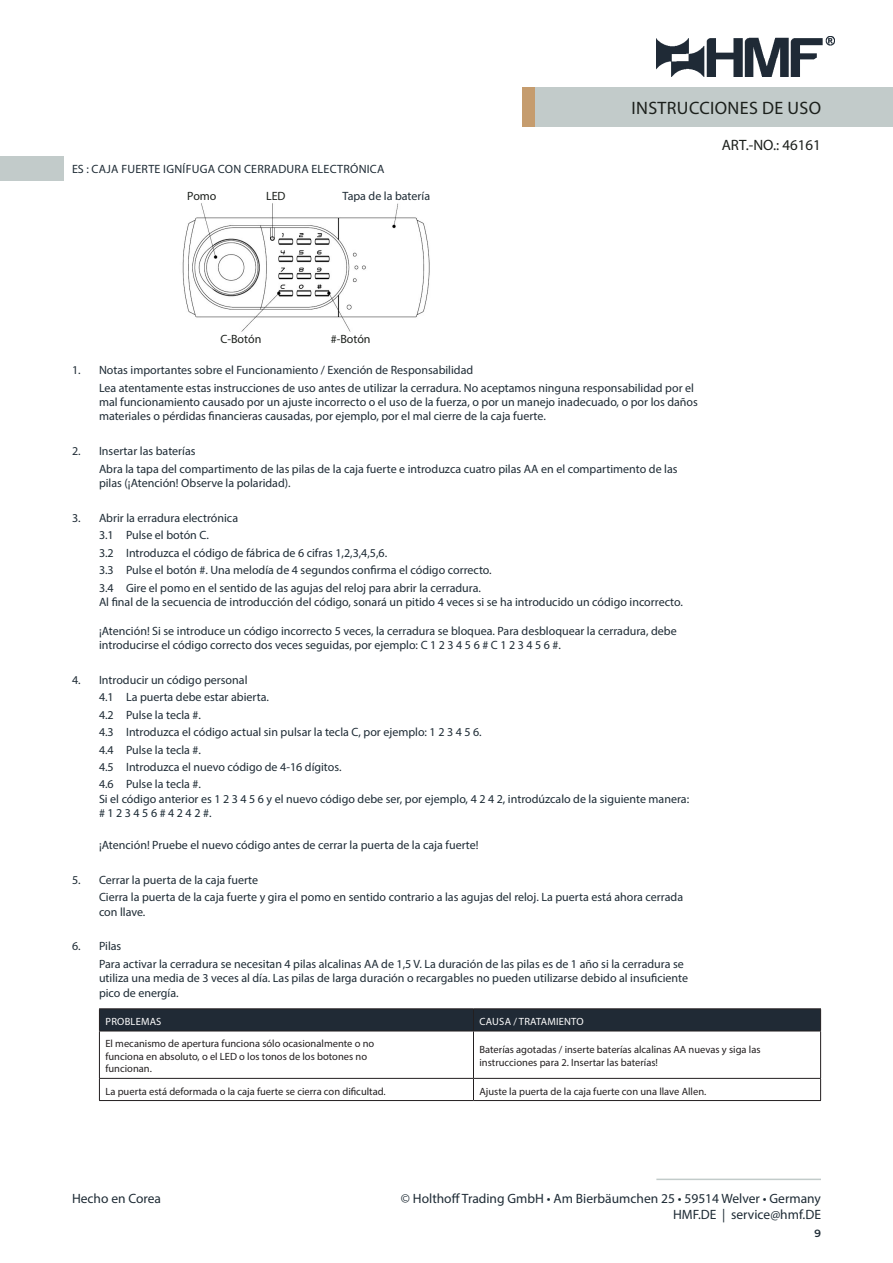
<style>
.page{position:relative;width:893px;height:1263px;background:#fff}
.page>*{position:absolute;margin:0;border:0;box-sizing:border-box;transform-origin:0 0}
.t1{font:18px "Myriad Pro";letter-spacing:.02em;color:#1c201c}
.t2{font:15px "Myriad Pro";color:#1c201c}
.t3{font:13.5px/16.2px "Myriad Pro";color:#1e2b35;text-align:right}
.t4{font:12px/14.4px "Myriad Pro";color:#1e2b35}
.t5{font:12px "Myriad Pro";color:#1b2a34}
.t6{font:12px "Myriad Pro";letter-spacing:.02em;color:#1e2b35}
.t7{font:12px "Myriad Pro";color:#1c201c}
.t8{font:10.5px/12.6px "Myriad Pro";color:#231f20}
.t9{font:10.5px "Myriad Pro";letter-spacing:.02em;color:#fff}
.t10{font:600 10.5px "Montserrat";color:#1e2b35}
</style>
<div class="page">
<div style="left:534px;top:87px;width:359px;height:39px;background:#c2cbca"></div>
<div style="left:522px;top:87px;width:12px;height:39px;background:#c59c6e"></div>
<img style="left:656px;top:36px;width:178px;height:40px">
<hr style="left:656px;top:1178px;width:165px;height:2px;background:#c2cbca">
<div style="left:0;top:156px;width:63px;height:25px;background:#c2cbca"></div>
<img style="left:182px;top:203px;width:248px;height:129px">
<hr style="left:99px;top:1031px;width:1px;height:47px;background:#231f20">
<hr style="left:99px;top:1078px;width:374px;height:1px;background:#231f20">
<svg style="left:99px;top:1079px;width:1px;height:21px"></svg>
<hr style="left:99px;top:1100px;width:374px;height:1px;background:#231f20">
<hr style="left:473px;top:1031px;width:1px;height:47px;background:#231f20">
<hr style="left:820px;top:1031px;width:1px;height:47px;background:#231f20">
<hr style="left:473px;top:1078px;width:348px;height:1px;background:#231f20">
<svg style="left:473px;top:1079px;width:1px;height:21px"></svg>
<svg style="left:820px;top:1079px;width:1px;height:21px"></svg>
<hr style="left:473px;top:1100px;width:348px;height:1px;background:#231f20">
<hr style="left:473px;top:1008px;width:348px;height:1px;background:#231f20">
<hr style="left:99px;top:1008px;width:374px;height:1px;background:#231f20">
<div style="left:99px;top:1009px;width:722px;height:22px;background:#202a35"></div>
<hr style="left:99px;top:1030px;width:374px;height:1px;background:#231f20">
<p class="t6" style="left:72px;top:161px;width:314px">ES : CAJA FUERTE IGNÍFUGA CON CERRADURA ELECTRÓNICA</p>
<p class="t7" style="left:187px;top:189px;width:31px">Pomo</p>
<p class="t7" style="left:266px;top:189px;width:21px">LED</p>
<p class="t4" style="left:342px;top:189px;width:89px">Tapa de la batería</p>
<p class="t7" style="left:220px;top:332px;width:42px">C-Botón</p>
<p class="t7" style="left:331px;top:332px;width:41px">#-Botón</p>
<h1 class="t1" style="left:631px;top:97px;width:191px">INSTRUCCIONES DE USO</h1>
<p class="t2" style="left:722px;top:135px;width:101px">ART.-NO.: 46161</p>
<p class="t4" style="left:72px;top:363px;width:403px">1. Notas importantes sobre el Funcionamiento / Exención de Responsabilidad</p>
<p class="t4" style="left:99px;top:380px;width:600px">Lea atentamente estas instrucciones de uso antes de utilizar la cerradura. No aceptamos ninguna responsabilidad por el mal funcionamiento causado por un ajuste incorrecto o el uso de la fuerza, o por un manejo inadecuado, o por los daños materiales o pérdidas financieras causadas, por ejemplo, por el mal cierre de la caja fuerte.</p>
<p class="t4" style="left:72px;top:444px;width:125px">2. Insertar las baterías</p>
<p class="t4" style="left:99px;top:461px;width:580px">Abra la tapa del compartimento de las pilas de la caja fuerte e introduzca cuatro pilas AA en el compartimento de las pilas (¡Atención! Observe la polaridad).</p>
<p class="t4" style="left:72px;top:510px;width:168px">3. Abrir la erradura electrónica</p>
<p class="t4" style="left:99px;top:528px;width:111px">3.1 Pulse el botón C.</p>
<p class="t4" style="left:99px;top:545px;width:290px">3.2 Introduzca el código de fábrica de 6 cifras 1,2,3,4,5,6.</p>
<p class="t4" style="left:99px;top:563px;width:394px">3.3 Pulse el botón #. Una melodía de 4 segundos confirma el código correcto.</p>
<p class="t4" style="left:99px;top:580px;width:383px">3.4 Gire el pomo en el sentido de las agujas del reloj para abrir la cerradura.</p>
<p class="t4" style="left:99px;top:594px;width:585px">Al final de la secuencia de introducción del código, sonará un pitido 4 veces si se ha introducido un código incorrecto.</p>
<p class="t4" style="left:99px;top:623px;width:579px">¡Atención! Si se introduce un código incorrecto 5 veces, la cerradura se bloquea. Para desbloquear la cerradura, debe introducirse el código correcto dos veces seguidas, por ejemplo: C 1 2 3 4 5 6 # C 1 2 3 4 5 6 #.</p>
<p class="t4" style="left:72px;top:672px;width:177px">4. Introducir un código personal</p>
<p class="t4" style="left:99px;top:690px;width:171px">4.1 La puerta debe estar abierta.</p>
<p class="t4" style="left:99px;top:707px;width:104px">4.2 Pulse la tecla #.</p>
<p class="t4" style="left:99px;top:725px;width:384px">4.3 Introduzca el código actual sin pulsar la tecla C, por ejemplo: 1 2 3 4 5 6.</p>
<p class="t4" style="left:99px;top:742px;width:104px">4.4 Pulse la tecla #.</p>
<p class="t4" style="left:99px;top:759px;width:244px">4.5 Introduzca el nuevo código de 4-16 dígitos.</p>
<p class="t4" style="left:99px;top:777px;width:104px">4.6 Pulse la tecla #.</p>
<p class="t5" style="left:99px;top:791px;width:592px">Si el código anterior es 1 2 3 4 5 6 y el nuevo código debe ser, por ejemplo, 4 2 4 2, introdúzcalo de la siguiente manera:</p>
<p class="t5" style="left:99px;top:806px;width:114px"># 1 2 3 4 5 6 # 4 2 4 2 #.</p>
<p class="t4" style="left:99px;top:837px;width:381px">¡Atención! Pruebe el nuevo código antes de cerrar la puerta de la caja fuerte!</p>
<p class="t4" style="left:72px;top:872px;width:188px">5. Cerrar la puerta de la caja fuerte</p>
<p class="t4" style="left:99px;top:890px;width:586px">Cierra la puerta de la caja fuerte y gira el pomo en sentido contrario a las agujas del reloj. La puerta está ahora cerrada con llave.</p>
<p class="t4" style="left:72px;top:939px;width:51px">6. Pilas</p>
<p class="t4" style="left:99px;top:956px;width:591px">Para activar la cerradura se necesitan 4 pilas alcalinas AA de 1,5 V. La duración de las pilas es de 1 año si la cerradura se utiliza una media de 3 veces al día. Las pilas de larga duración o recargables no pueden utilizarse debido al insuficiente pico de energía.</p>
<p class="t9" style="left:106px;top:1015px;width:57px">PROBLEMAS</p>
<p class="t9" style="left:480px;top:1015px;width:105px">CAUSA / TRATAMIENTO</p>
<p class="t8" style="left:105px;top:1037px;width:270px">El mecanismo de apertura funciona sólo ocasionalmente o no funciona en absoluto, o el LED o los tonos de los botones no funcionan.</p>
<p class="t8" style="left:479px;top:1043px;width:283px">Baterías agotadas / inserte baterías alcalinas AA nuevas y siga las instrucciones para 2. Insertar las baterías!</p>
<p class="t8" style="left:105px;top:1084px;width:282px">La puerta está deformada o la caja fuerte se cierra con dificultad.</p>
<p class="t8" style="left:479px;top:1084px;width:228px">Ajuste la puerta de la caja fuerte con una llave Allen.</p>
<p class="t3" style="left:72px;top:1190px;width:91px">Hecho en Corea</p>
<p class="t3" style="left:401px;top:1190px;width:422px">© Holthoff Trading GmbH • Am Bierbäumchen 25 • 59514 Welver • Germany<br>HMF.DE | service@hmf.DE</p>
<p class="t10" style="left:814px;top:1226px;width:8px">9</p>
</div>
